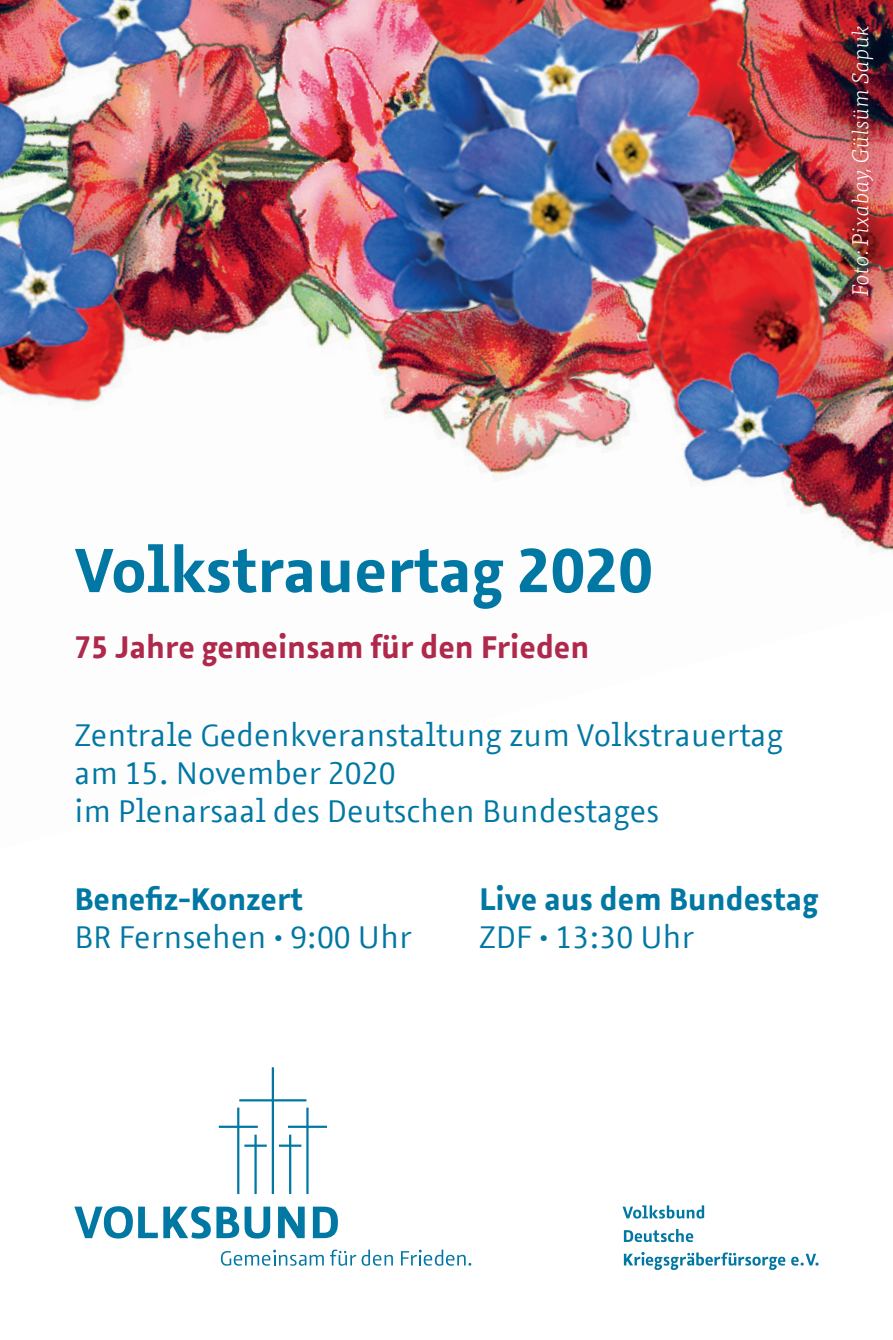
<style>
.page{position:relative;width:893px;height:1340px;background:#fff}
.page>*{position:absolute;margin:0;border:0;box-sizing:border-box;transform-origin:0 0}
.t1{font:700 63px "Azuro TF";color:#0078a3}
.t2{font:31.5px/37.8px "Azuro TF";color:#0078a3}
.t3{font:700 31.5px "Azuro TF";color:#0078a3}
.t4{font:700 31.5px "Azuro TF";color:#ae294b}
.t5{font:italic 300 22.75px "Tisa OT";letter-spacing:.01em;color:#fff}
</style>
<div class="page">
<img style="left:0;top:0;width:893px;height:553px">
<svg style="left:624px;top:1228px;width:69px;height:14px"></svg>
<svg style="left:624px;top:1252px;width:161px;height:17px"></svg>
<svg style="left:791px;top:1253px;width:28px;height:12px"></svg>
<svg style="left:623px;top:1205px;width:81px;height:13px"></svg>
<svg style="left:313px;top:1206px;width:25px;height:32px"></svg>
<svg style="left:245px;top:1206px;width:25px;height:32px"></svg>
<svg style="left:362px;top:1249px;width:31px;height:16px"></svg>
<svg style="left:219px;top:1067px;width:108px;height:126px"></svg>
<svg style="left:278px;top:1206px;width:27px;height:32px"></svg>
<svg style="left:221px;top:1249px;width:103px;height:16px"></svg>
<svg style="left:330px;top:1249px;width:26px;height:16px"></svg>
<svg style="left:74px;top:1206px;width:165px;height:32px"></svg>
<svg style="left:401px;top:1249px;width:70px;height:16px"></svg>
<img style="left:821px;top:0;width:72px;height:325px">
<p class="t5" style="left:847px;top:296px;width:273px;rotate:-90deg">Foto: Pixabay, Gülsüm Sapuk</p>
<h1 class="t1" style="left:74px;top:521px;width:580px">Volkstrauertag 2020</h1>
<p class="t4" style="left:74px;top:622px;width:516px">75 Jahre gemeinsam für den Frieden</p>
<p class="t2" style="left:74px;top:715px;width:710px">Zentrale Gedenkveranstaltung zum Volkstrauertag am 15. November 2020<br>im Plenarsaal des Deutschen Bundestages</p>
<p class="t3" style="left:74px;top:874px;width:230px">Benefiz-Konzert</p>
<p class="t3" style="left:479px;top:874px;width:340px">Live aus dem Bundestag</p>
<p class="t2" style="left:74px;top:916px;width:339px">BR Fernsehen • 9:00 Uhr</p>
<p class="t2" style="left:479px;top:916px;width:217px">ZDF • 13:30 Uhr</p>
</div>
